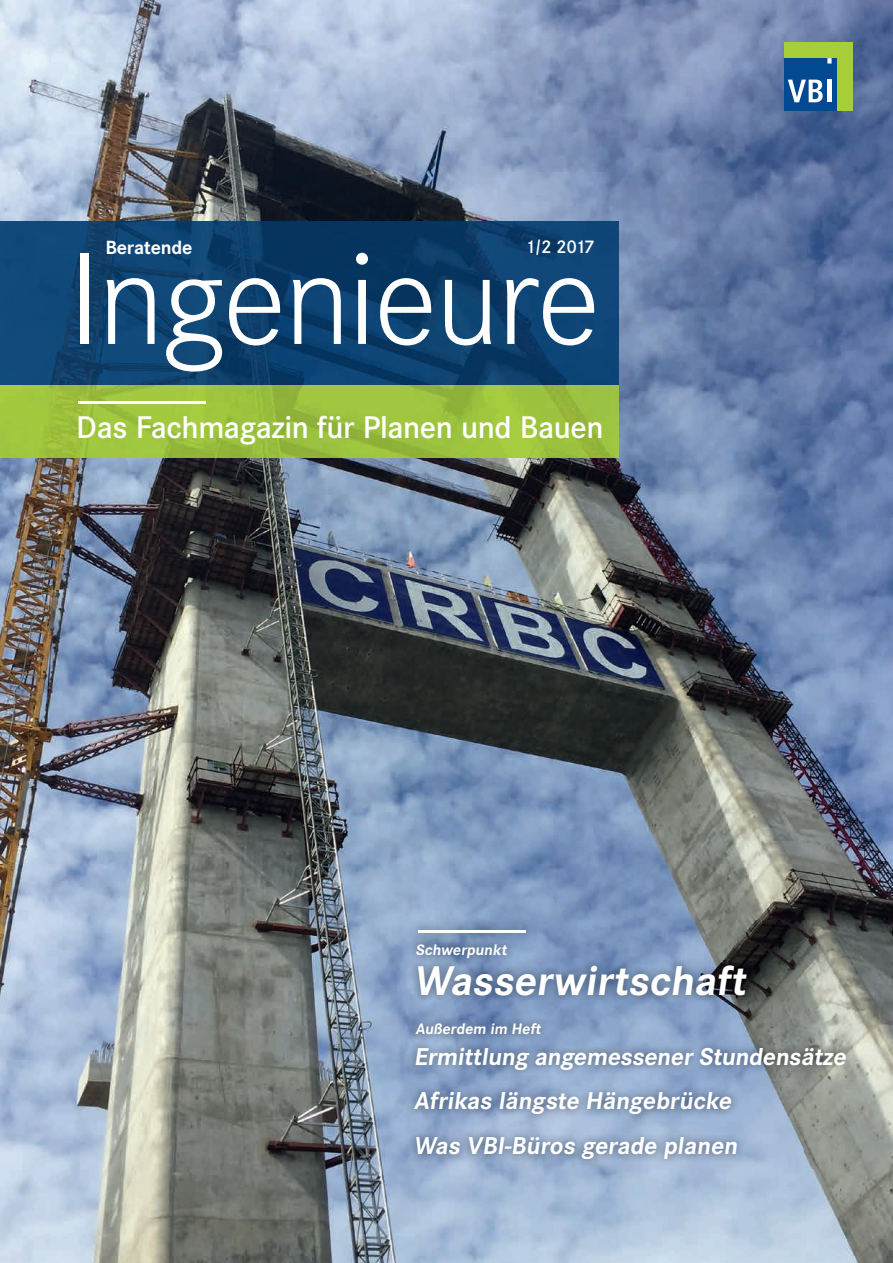
<style>
.page{position:relative;width:893px;height:1263px;background:#fff}
.page>*{position:absolute;margin:0;border:0;box-sizing:border-box;transform-origin:0 0}
.t1{font:300 127.5px "Corporate SBQ";letter-spacing:-.02em;color:#fff}
.t2{font:700 43.05px "Corporate S";color:#fff}
.t3{font:500 30.75px "Corporate SBQ";letter-spacing:-.015em;color:#fff}
.t4{font:700 25.35px/44.7px "Corporate S";color:#fff}
.t5{font:700 18.75px "Corporate SBQ";letter-spacing:-.015em;color:#fff}
.t6{font:500 18px "Corporate SBQ";color:#fff}
.t7{font:700 15.75px "Corporate S";color:#fff}
.s1{font-size:15.3px}
</style>
<div class="page">
<img style="left:0;top:0;width:893px;height:1263px">
<img style="left:406px;top:920px;width:449px;height:248px">
<hr style="left:418px;top:930px;width:108px;height:2px;background:#fff">
<img style="left:0;top:221px;width:618px;height:236px">
<hr style="left:79px;top:401px;width:127px;height:2px;background:#fff">
<div style="left:784px;top:43px;width:68px;height:68px;background:#a6ce39"></div>
<div style="left:784px;top:58px;width:53px;height:53px;background:#014990"></div>
<svg style="left:788px;top:80px;width:35px;height:22px"></svg>
<div style="left:827px;top:80px;width:5px;height:22px;background:#fff"></div>
<svg style="left:827px;top:58px;width:5px;height:6px"></svg>
<p class="t6" style="left:525px;top:236px;width:71px">1<span class="s1">|</span>2 2017</p>
<p class="t5" style="left:105px;top:236px;width:88px">Beratende</p>
<h1 class="t1" style="left:69px;top:226px;width:533px">Ingenieure</h1>
<p class="t3" style="left:76px;top:409px;width:529px">Das Fachmagazin für Planen und Bauen</p>
<p class="t7" style="left:416px;top:940px;width:95px">Schwerpunkt</p>
<h2 class="t2" style="left:414px;top:956px;width:340px">Wasserwirtschaft</h2>
<p class="t7" style="left:416px;top:1020px;width:129px">Außerdem im Heft</p>
<p class="t4" style="left:414px;top:1034px;width:438px">Ermittlung angemessener Stundensätze<br>Afrikas längste Hängebrücke<br>Was VBI-Büros gerade planen</p>
</div>
